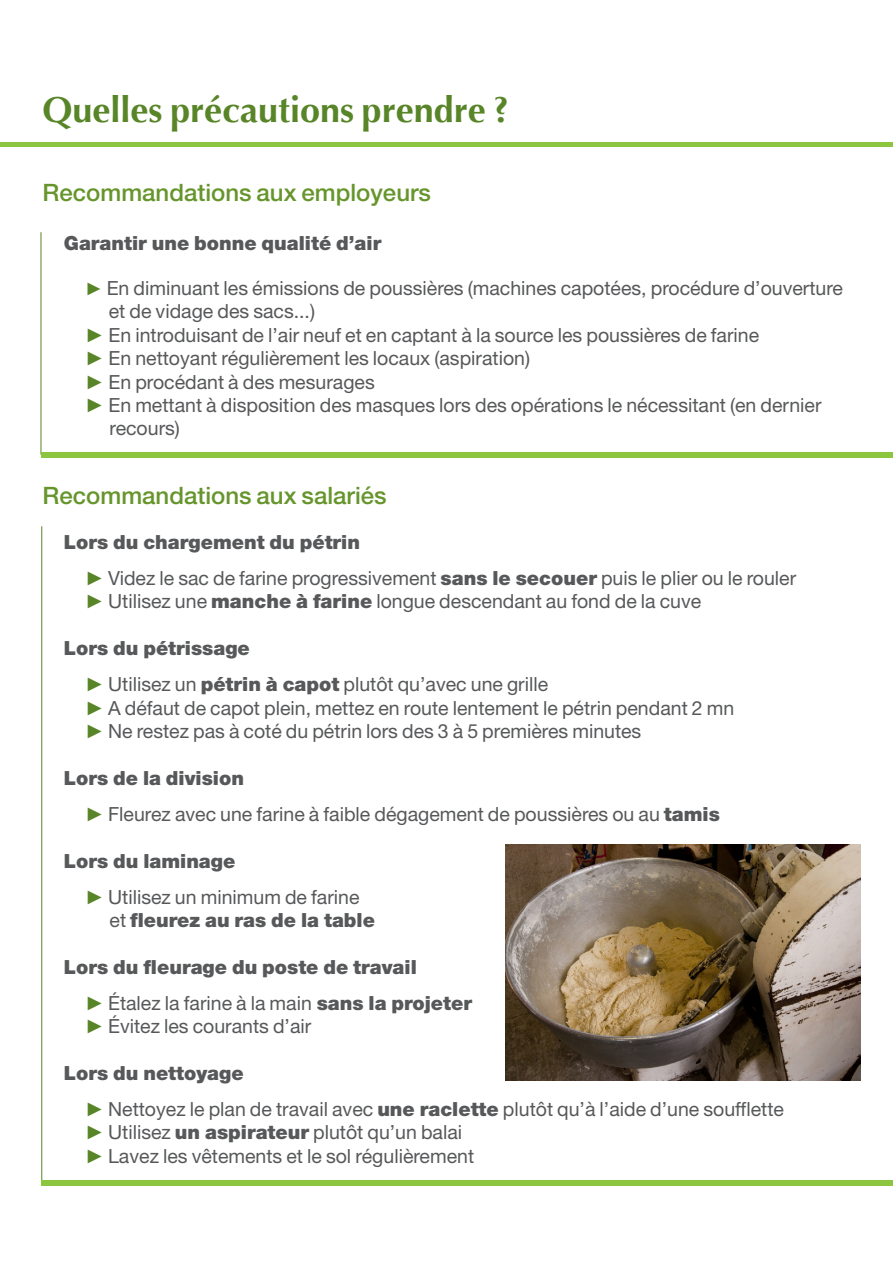
<style>
.page{position:relative;width:893px;height:1263px;background:#fff}
.page>*{position:absolute;margin:0;border:0;box-sizing:border-box;transform-origin:0 0}
.t1{font:700 36px "Optima";color:#588527}
.t2{font:500 24px "Helvetica Neue";color:#66952c}
.t3{font:19.5px/23.4px "Helvetica Neue";color:#57585a}
.t4{font:900 19.5px "Helvetica Neue";color:#57585a}
.s1{font-family:"Times New Roman";font-size:18px;color:#588527}
.s2{font-family:"Times New Roman";color:#588527}
.s3{font-weight:900}
</style>
<div class="page">
<hr style="left:42px;top:526px;width:1px;height:657px;background:#588527">
<hr style="left:0;top:143px;width:893px;height:4px;background:#8bc63e">
<hr style="left:41px;top:232px;width:1px;height:223px;background:#588527">
<div style="left:41px;top:1180px;width:852px;height:5px;background:#8bc63e"></div>
<img style="left:506px;top:844px;width:355px;height:236px">
<div style="left:41px;top:452px;width:852px;height:5px;background:#8bc63e"></div>
<p class="t1" style="left:43px;top:88px;width:468px">Quelles précautions prendre ?</p>
<p class="t2" style="left:43px;top:179px;width:390px">Recommandations aux employeurs</p>
<p class="t4" style="left:64px;top:231px;width:319px">Garantir une bonne qualité d’air</p>
<p class="t3" style="left:85px;top:276px;width:759px"><span class="s1">►</span> En diminuant les émissions de poussières (machines capotées, procédure d’ouverture</p>
<p class="t3" style="left:109px;top:299px;width:208px">et de vidage des sacs...)</p>
<p class="t3" style="left:85px;top:323px;width:676px"><span class="s2">►</span> En introduisant de l’air neuf et en captant à la source les poussières de farine</p>
<p class="t3" style="left:85px;top:346px;width:446px"><span class="s2">►</span> En nettoyant régulièrement les locaux (aspiration)</p>
<p class="t3" style="left:85px;top:370px;width:291px"><span class="s2">►</span> En procédant à des mesurages</p>
<p class="t3" style="left:110px;top:393px;width:713px;text-indent:-24px"><span class="s2">►</span> En mettant à disposition des masques lors des opérations le nécessitant (en dernier recours)</p>
<p class="t2" style="left:43px;top:481px;width:345px">Recommandations aux salariés</p>
<p class="t4" style="left:64px;top:530px;width:298px">Lors du chargement du pétrin</p>
<p class="t3" style="left:85px;top:566px;width:712px"><span class="s2">►</span> Videz le sac de farine progressivement <span class="s3">sans le secouer</span> puis le plier ou le rouler</p>
<p class="t3" style="left:85px;top:589px;width:618px"><span class="s2">►</span> Utilisez une <span class="s3">manche à farine</span> longue descendant au fond de la cuve</p>
<p class="t4" style="left:64px;top:636px;width:187px">Lors du pétrissage</p>
<p class="t3" style="left:85px;top:672px;width:464px"><span class="s2">►</span> Utilisez un <span class="s3">pétrin à capot</span> plutôt qu’avec une grille</p>
<p class="t3" style="left:85px;top:696px;width:651px"><span class="s2">►</span> A défaut de capot plein, mettez en route lentement le pétrin pendant 2 mn</p>
<p class="t3" style="left:85px;top:719px;width:558px"><span class="s2">►</span> Ne restez pas à coté du pétrin lors des 3 à 5 premières minutes</p>
<p class="t4" style="left:64px;top:766px;width:182px">Lors de la division</p>
<p class="t3" style="left:85px;top:802px;width:636px"><span class="s2">►</span> Fleurez avec une farine à faible dégagement de poussières ou au <span class="s3">tamis</span></p>
<p class="t4" style="left:64px;top:849px;width:173px">Lors du laminage</p>
<p class="t3" style="left:110px;top:885px;width:267px;text-indent:-24px"><span class="s2">►</span> Utilisez un minimum de farine et <span class="s3">fleurez au ras de la table</span></p>
<p class="t4" style="left:64px;top:955px;width:354px">Lors du fleurage du poste de travail</p>
<p class="t3" style="left:85px;top:991px;width:388px"><span class="s2">►</span> Étalez la farine à la main <span class="s3">sans la projeter</span></p>
<p class="t3" style="left:85px;top:1014px;width:228px"><span class="s2">►</span> Évitez les courants d’air</p>
<p class="t4" style="left:64px;top:1061px;width:181px">Lors du nettoyage</p>
<p class="t3" style="left:85px;top:1097px;width:700px"><span class="s2">►</span> Nettoyez le plan de travail avec <span class="s3">une raclette</span> plutôt qu’à l’aide d’une soufflette</p>
<p class="t3" style="left:85px;top:1120px;width:379px"><span class="s2">►</span> Utilisez <span class="s3">un aspirateur</span> plutôt qu’un balai</p>
<p class="t3" style="left:85px;top:1144px;width:390px"><span class="s2">►</span> Lavez les vêtements et le sol régulièrement</p>
</div>
